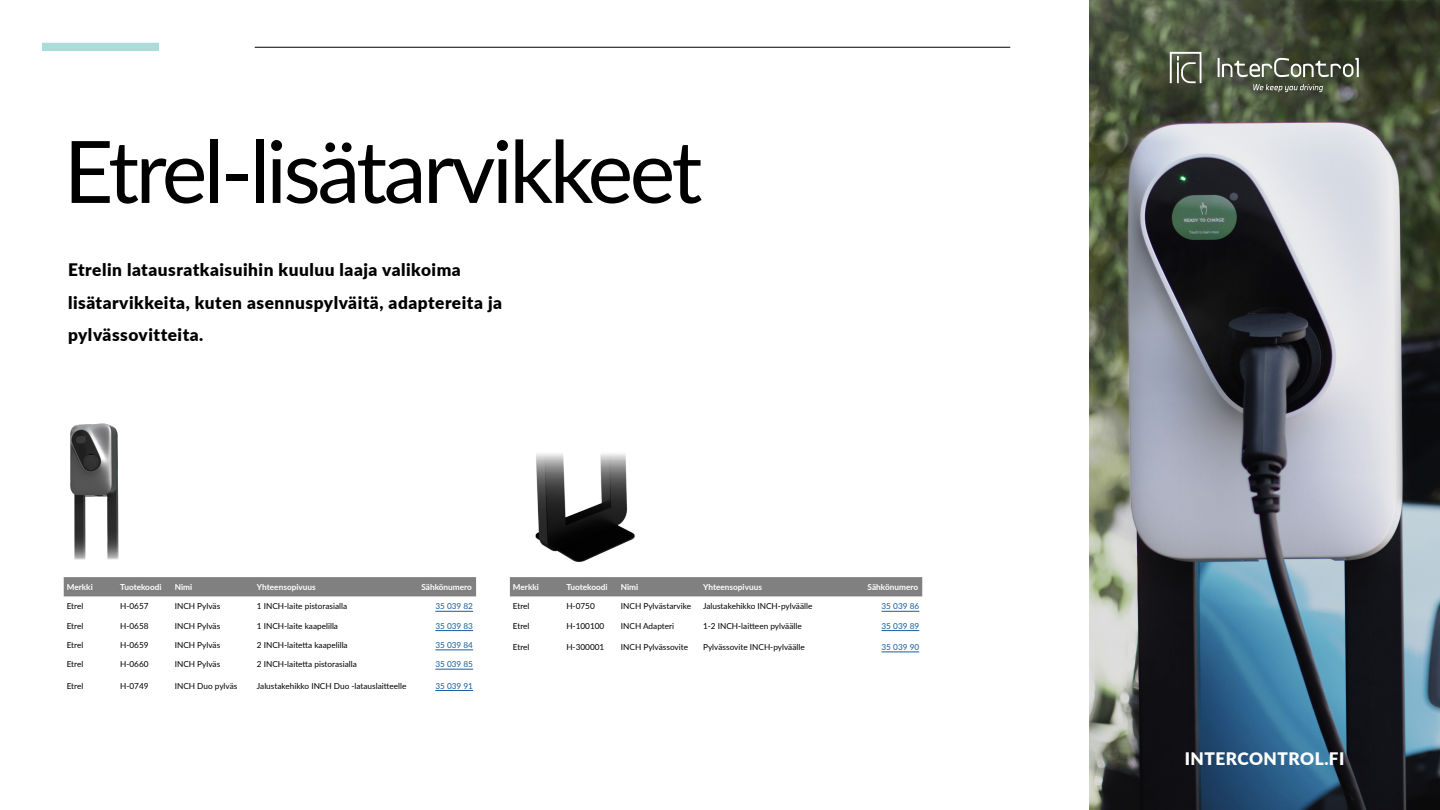
<style>
.page{position:relative;width:1440px;height:810px;background:#fff}
.page>*{position:absolute;margin:0;border:0;box-sizing:border-box;transform-origin:0 0}
.Heading_04{font:86.25px "Lato";letter-spacing:-.04em;color:#000}
.Body_01{font:900 17.25px/32.2px "Lato";letter-spacing:.03em;color:#000}
.Body_01-2{font:900 17.25px "Lato";letter-spacing:.03em;color:#fff}
.t1{font:8.25px "Lato";color:#000}
.t2{font:700 8.25px "Lato";color:#fff}
.t3{font:8.25px "Lato";color:#175d9e}
</style>
<div class="page">
<img style="left:1089px;top:0;width:351px;height:810px">
<svg style="left:1170px;top:52px;width:31px;height:31px"></svg>
<svg style="left:1218px;top:58px;width:141px;height:19px"></svg>
<svg style="left:1253px;top:84px;width:70px;height:8px"></svg>
<div style="left:42px;top:43px;width:117px;height:8px;background:#abdcd9"></div>
<div style="left:64px;top:577px;width:412px;height:19px;background:#808080"></div>
<hr style="left:435px;top:611px;width:38px;height:1px;background:#175d9e">
<hr style="left:435px;top:630px;width:38px;height:1px;background:#175d9e">
<hr style="left:435px;top:650px;width:38px;height:1px;background:#175d9e">
<hr style="left:435px;top:669px;width:38px;height:1px;background:#175d9e">
<hr style="left:435px;top:690px;width:38px;height:1px;background:#175d9e">
<img style="left:70px;top:423px;width:49px;height:137px">
<hr style="left:255px;top:47px;width:755px;height:1px;background:#000">
<div style="left:510px;top:577px;width:412px;height:19px;background:#808080"></div>
<hr style="left:882px;top:611px;width:37px;height:1px;background:#175d9e">
<hr style="left:882px;top:630px;width:37px;height:1px;background:#175d9e">
<hr style="left:882px;top:652px;width:37px;height:1px;background:#175d9e">
<img style="left:535px;top:454px;width:100px;height:108px">
<p class="Heading_04" style="left:64px;top:110px;width:640px">Etrel-lisätarvikkeet</p>
<p class="Body_01" style="left:68px;top:253px;width:436px">Etrelin latausratkaisuihin kuuluu laaja valikoima lisätarvikkeita, kuten asennuspylväitä, adaptereita ja pylvässovitteita.</p>
<p class="t2" style="left:67px;top:581px;width:28px">Merkki</p>
<p class="t2" style="left:120px;top:581px;width:43px">Tuotekoodi</p>
<p class="t2" style="left:175px;top:581px;width:19px">Nimi</p>
<p class="t2" style="left:257px;top:581px;width:60px">Yhteensopivuus</p>
<p class="t2" style="left:421px;top:581px;width:52px">Sähkönumero</p>
<p class="t1" style="left:67px;top:600px;width:18px">Etrel</p>
<p class="t1" style="left:120px;top:600px;width:30px">H-0657</p>
<p class="t1" style="left:175px;top:600px;width:47px">INCH Pylväs</p>
<p class="t1" style="left:257px;top:600px;width:92px">1 INCH-laite pistorasialla</p>
<p class="t3" style="left:435px;top:600px;width:39px">35 039 82</p>
<p class="t1" style="left:67px;top:620px;width:18px">Etrel</p>
<p class="t1" style="left:120px;top:620px;width:30px">H-0658</p>
<p class="t1" style="left:175px;top:620px;width:47px">INCH Pylväs</p>
<p class="t1" style="left:257px;top:620px;width:83px">1 INCH-laite kaapelilla</p>
<p class="t3" style="left:435px;top:620px;width:39px">35 039 83</p>
<p class="t1" style="left:67px;top:639px;width:18px">Etrel</p>
<p class="t1" style="left:120px;top:639px;width:30px">H-0659</p>
<p class="t1" style="left:175px;top:639px;width:47px">INCH Pylväs</p>
<p class="t1" style="left:257px;top:639px;width:92px">2 INCH-laitetta kaapelilla</p>
<p class="t3" style="left:435px;top:639px;width:39px">35 039 84</p>
<p class="t1" style="left:67px;top:658px;width:18px">Etrel</p>
<p class="t1" style="left:120px;top:658px;width:30px">H-0660</p>
<p class="t1" style="left:175px;top:658px;width:47px">INCH Pylväs</p>
<p class="t1" style="left:257px;top:658px;width:101px">2 INCH-laitetta pistorasialla</p>
<p class="t3" style="left:435px;top:658px;width:39px">35 039 85</p>
<p class="t1" style="left:67px;top:680px;width:18px">Etrel</p>
<p class="t1" style="left:120px;top:680px;width:30px">H-0749</p>
<p class="t1" style="left:175px;top:680px;width:64px">INCH Duo pylväs</p>
<p class="t1" style="left:257px;top:680px;width:151px">Jalustakehikko INCH Duo -latauslaitteelle</p>
<p class="t3" style="left:435px;top:680px;width:39px">35 039 91</p>
<p class="t2" style="left:513px;top:581px;width:28px">Merkki</p>
<p class="t2" style="left:566px;top:581px;width:43px">Tuotekoodi</p>
<p class="t2" style="left:621px;top:581px;width:19px">Nimi</p>
<p class="t2" style="left:703px;top:581px;width:60px">Yhteensopivuus</p>
<p class="t2" style="left:868px;top:581px;width:52px">Sähkönumero</p>
<p class="t1" style="left:513px;top:600px;width:18px">Etrel</p>
<p class="t1" style="left:566px;top:600px;width:30px">H-0750</p>
<p class="t1" style="left:621px;top:600px;width:72px">INCH Pylvästarvike</p>
<p class="t1" style="left:703px;top:600px;width:111px">Jalustakehikko INCH-pylväälle</p>
<p class="t3" style="left:882px;top:600px;width:39px">35 039 86</p>
<p class="t1" style="left:513px;top:620px;width:18px">Etrel</p>
<p class="t1" style="left:566px;top:620px;width:40px">H-100100</p>
<p class="t1" style="left:621px;top:620px;width:55px">INCH Adapteri</p>
<p class="t1" style="left:703px;top:620px;width:100px">1-2 INCH-laitteen pylväälle</p>
<p class="t3" style="left:882px;top:620px;width:39px">35 039 89</p>
<p class="t1" style="left:513px;top:641px;width:18px">Etrel</p>
<p class="t1" style="left:566px;top:641px;width:40px">H-300001</p>
<p class="t1" style="left:621px;top:641px;width:69px">INCH Pylvässovite</p>
<p class="t1" style="left:703px;top:641px;width:103px">Pylvässovite INCH-pylväälle</p>
<p class="t3" style="left:882px;top:641px;width:39px">35 039 90</p>
<p class="Body_01-2" style="left:1185px;top:746px;width:161px">INTERCONTROL.FI</p>
</div>
